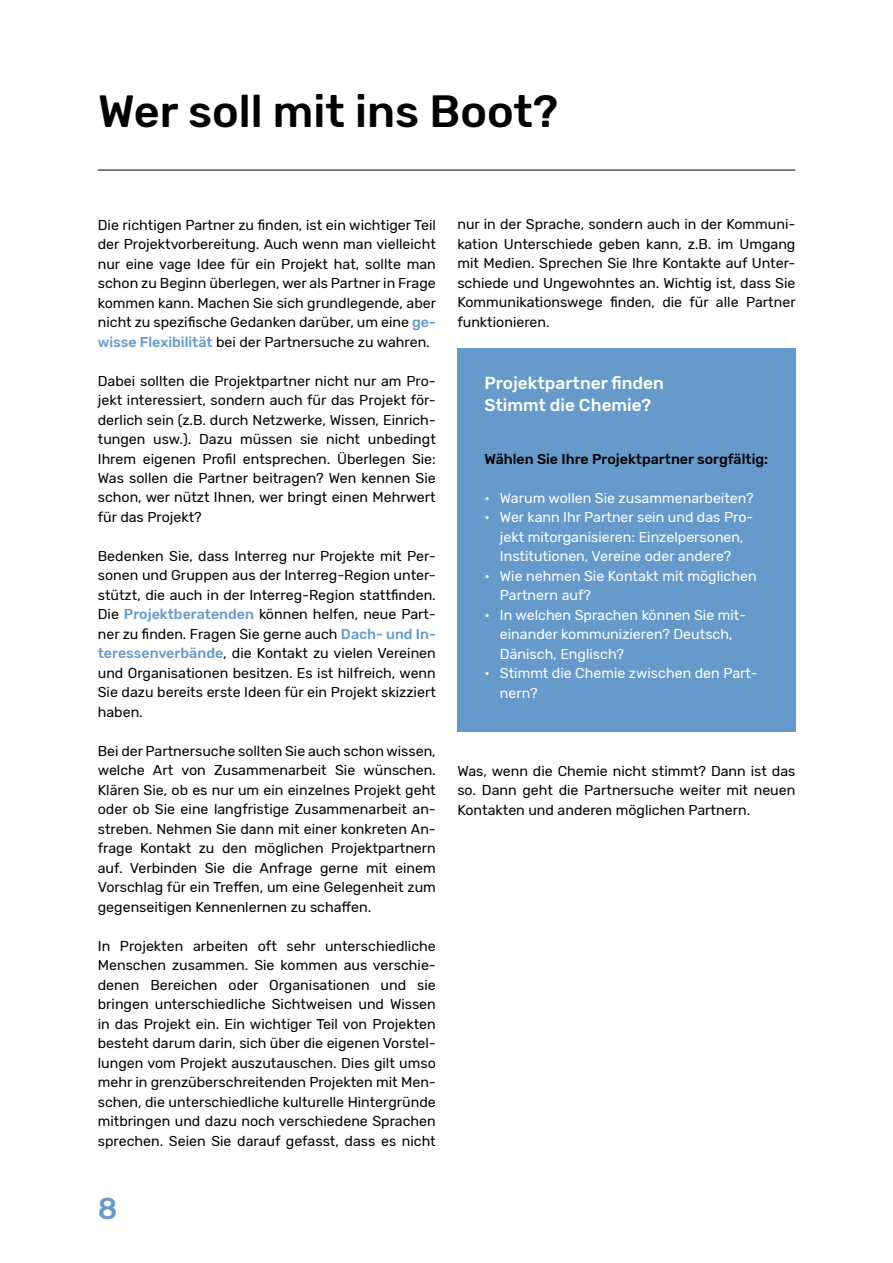
<style>
.page{position:relative;width:893px;height:1263px;background:#fff}
.page>*{position:absolute;margin:0;border:0;box-sizing:border-box;transform-origin:0 0}
.t1{font:500 45px "Rubik";color:#000}
.t2{font:500 30px "Rubik";color:#659aca}
.t3{font:500 17.25px/22.5px "Rubik";color:#fff}
.t4{font:14.25px/19.5px "Rubik";color:#000;text-align:justify}
.t5{font:14.25px/19.5px "Rubik";color:#fff}
.t6{font:500 14.25px "Rubik";color:#000}
.s1{font-weight:500;color:#659aca}
</style>
<div class="page">
<div style="left:457px;top:348px;width:338px;height:383px;background:#659aca"></div>
<hr style="left:98px;top:170px;width:697px;height:1px;background:#000">
<h1 class="t1" style="left:98px;top:86px;width:462px">Wer soll mit ins Boot?</h1>
<p class="t4" style="left:98px;top:215px;width:340px">Die richtigen Partner zu finden, ist ein wichtiger Teil der Projektvorbereitung. Auch wenn man vielleicht nur eine vage Idee für ein Projekt hat, sollte man schon zu Beginn überlegen, wer als Partner in Frage kommen kann. Machen Sie sich grundlegende, aber nicht zu spezifische Gedanken darüber, um eine <span class="s1">ge&shy;wisse Flexibilität</span> bei der Partnersuche zu wahren.</p>
<p class="t4" style="left:98px;top:371px;width:340px">Dabei sollten die Projektpartner nicht nur am Pro&shy;jekt interessiert, sondern auch für das Projekt för&shy;derlich sein (z.B. durch Netzwerke, Wissen, Einrich&shy;tungen usw.). Dazu müssen sie nicht unbedingt Ihrem eigenen Profil entsprechen. Überlegen Sie:<br>Was sollen die Partner beitragen? Wen kennen Sie schon, wer nützt Ihnen, wer bringt einen Mehrwert für das Projekt?</p>
<p class="t4" style="left:98px;top:547px;width:340px">Bedenken Sie, dass Interreg nur Projekte mit Per&shy;sonen und Gruppen aus der Interreg-Region unter&shy;stützt, die auch in der Interreg-Region stattfinden.<br>Die <span class="s1">Projektberatenden</span> können helfen, neue Part&shy;ner zu finden. Fragen Sie gerne auch <span class="s1">Dach- und In&shy;teressenverbände</span>, die Kontakt zu vielen Vereinen und Organisationen besitzen. Es ist hilfreich, wenn Sie dazu bereits erste Ideen für ein Projekt skizziert haben.</p>
<p class="t4" style="left:98px;top:742px;width:340px">Bei der Partnersuche sollten Sie auch schon wissen, welche Art von Zusammenarbeit Sie wünschen.<br>Klären Sie, ob es nur um ein einzelnes Projekt geht oder ob Sie eine langfristige Zusammenarbeit an&shy;streben. Nehmen Sie dann mit einer konkreten An&shy;frage Kontakt zu den möglichen Projektpartnern auf. Verbinden Sie die Anfrage gerne mit einem Vorschlag für ein Treffen, um eine Gelegenheit zum gegenseitigen Kennenlernen zu schaffen.</p>
<p class="t4" style="left:98px;top:937px;width:340px">In Projekten arbeiten oft sehr unterschiedliche Menschen zusammen. Sie kommen aus verschie&shy;denen Bereichen oder Organisationen und sie bringen unterschiedliche Sichtweisen und Wissen in das Projekt ein. Ein wichtiger Teil von Projekten besteht darum darin, sich über die eigenen Vorstel&shy;lungen vom Projekt auszutauschen. Dies gilt umso mehr in grenzüberschreitenden Projekten mit Men&shy;schen, die unterschiedliche kulturelle Hintergründe mitbringen und dazu noch verschiedene Sprachen sprechen. Seien Sie darauf gefasst, dass es nicht</p>
<h2 class="t2" style="left:98px;top:1191px;width:21px">8</h2>
<p class="t4" style="left:457px;top:215px;width:340px">nur in der Sprache, sondern auch in der Kommuni&shy;kation Unterschiede geben kann, z.B. im Umgang mit Medien. Sprechen Sie Ihre Kontakte auf Unter&shy;schiede und Ungewohntes an. Wichtig ist, dass Sie Kommunikationswege finden, die für alle Partner funktionieren.</p>
<p class="t3" style="left:484px;top:372px;width:181px">Projektpartner finden<br>Stimmt die Chemie?</p>
<p class="t6" style="left:484px;top:450px;width:285px">Wählen Sie Ihre Projektpartner sorgfältig:</p>
<p class="t5" style="left:484px;top:488px;width:271px">• Warum wollen Sie zusammenarbeiten?</p>
<p class="t5" style="left:484px;top:508px;width:271px;text-align:center">• Wer kann Ihr Partner sein und das Pro&shy;jekt mitorganisieren: Einzelpersonen,<br>Institutionen, Vereine oder andere?</p>
<p class="t5" style="left:500px;top:566px;width:258px;text-indent:-16px">• Wie nehmen Sie Kontakt mit möglichen<br>Partnern auf?</p>
<p class="t5" style="left:500px;top:605px;width:248px;text-indent:-16px">• In welchen Sprachen können Sie mit&shy;einander kommunizieren? Deutsch,<br>Dänisch, Englisch?</p>
<p class="t5" style="left:500px;top:664px;width:259px;text-indent:-16px">• Stimmt die Chemie zwischen den Part&shy;nern?</p>
<p class="t4" style="left:457px;top:761px;width:340px">Was, wenn die Chemie nicht stimmt? Dann ist das so. Dann geht die Partnersuche weiter mit neuen Kontakten und anderen möglichen Partnern.</p>
</div>
